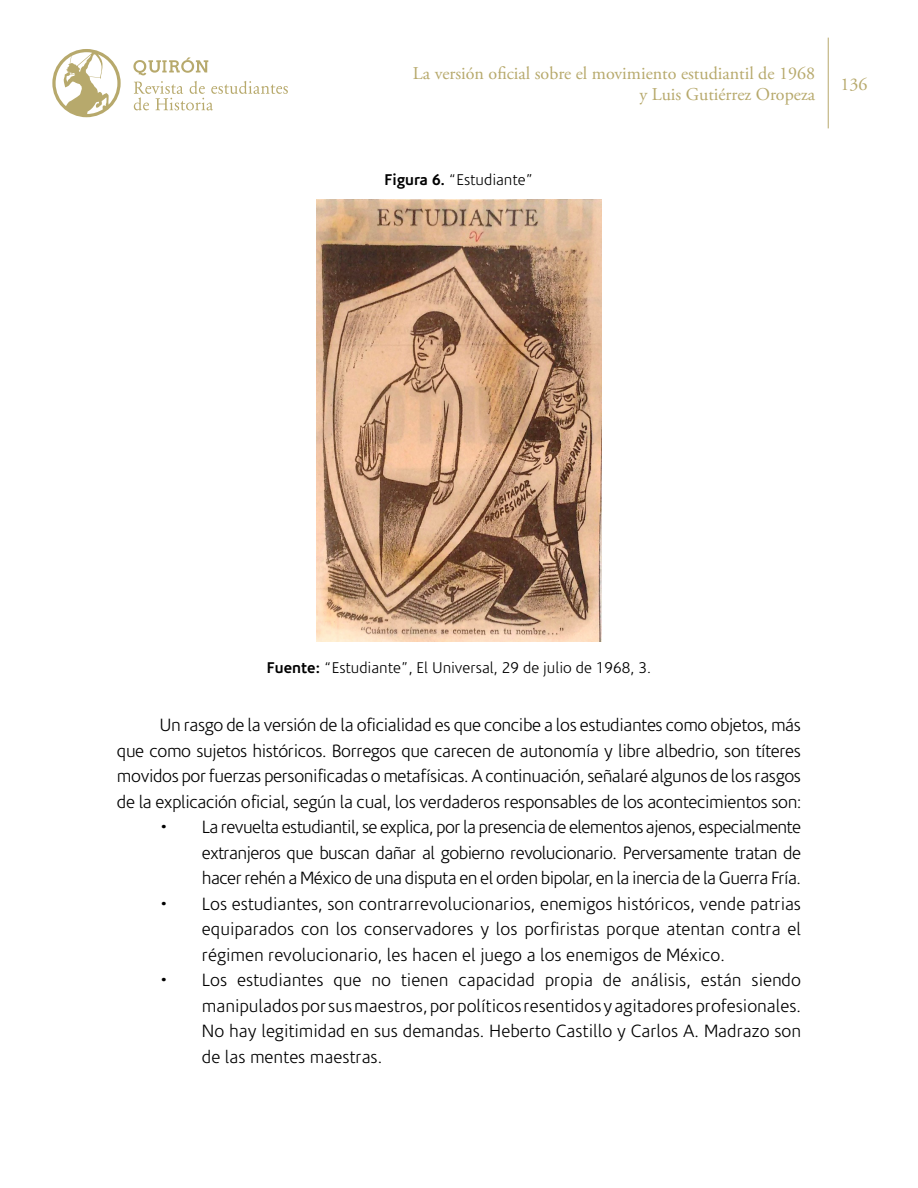
<style>
.page{position:relative;width:918px;height:1188px;background:#fff}
.page>*{position:absolute;margin:0;border:0;box-sizing:border-box;transform-origin:0 0}
.t1{font:300 18px/25.5px "Corisande";letter-spacing:-.01em;color:#000;text-align:justify}
.t2{font:18px/21.6px "Adobe Garamond Pro";color:#b7a96c;text-align:right}
.t3{font:300 15.75px "Corisande";color:#000}
.s1{font-weight:700}
</style>
<div class="page">
<svg style="left:52px;top:49px;width:69px;height:68px"></svg>
<svg style="left:133px;top:57px;width:75px;height:18px"></svg>
<svg style="left:134px;top:81px;width:154px;height:29px"></svg>
<hr style="left:828px;top:38px;width:1px;height:90px;background:#b7a96c">
<img style="left:316px;top:199px;width:286px;height:442px">
<p class="t2" style="left:413px;top:63px;width:404px">La versión oficial sobre el movimiento estudiantil de 1968 y Luis Gutiérrez Oropeza</p>
<p class="t2" style="left:841px;top:74px;width:28px">136</p>
<p class="t3" style="left:385px;top:171px;width:150px"><span class="s1">Figura 6.</span> “Estudiante”</p>
<p class="t3" style="left:267px;top:659px;width:386px"><span class="s1">Fuente:</span> “Estudiante”, El Universal, 29 de julio de 1968, 3.</p>
<p class="t1" style="left:117px;top:713px;width:686px;text-indent:43px">Un rasgo de la versión de la oficialidad es que concibe a los estudiantes como objetos, más que como sujetos históricos. Borregos que carecen de autonomía y libre albedrio, son títeres movidos por fuerzas personificadas o metafísicas. A continuación, señalaré algunos de los rasgos de la explicación oficial, según la cual, los verdaderos responsables de los acontecimientos son:</p>
<p class="t1" style="left:202px;top:815px;width:601px;text-indent:-43px">• La revuelta estudiantil, se explica, por la presencia de elementos ajenos, especialmente extranjeros que buscan dañar al gobierno revolucionario. Perversamente tratan de hacer rehén a México de una disputa en el orden bipolar, en la inercia de la Guerra Fría.</p>
<p class="t1" style="left:202px;top:891px;width:601px;text-indent:-43px">• Los estudiantes, son contrarrevolucionarios, enemigos históricos, vende patrias equiparados con los conservadores y los porfiristas porque atentan contra el régimen revolucionario, les hacen el juego a los enemigos de México.</p>
<p class="t1" style="left:202px;top:968px;width:601px;text-indent:-43px">• Los estudiantes que no tienen capacidad propia de análisis, están siendo manipulados por sus maestros, por políticos resentidos y agitadores profesionales.<br>No hay legitimidad en sus demandas. Heberto Castillo y Carlos A. Madrazo son de las mentes maestras.</p>
</div>
